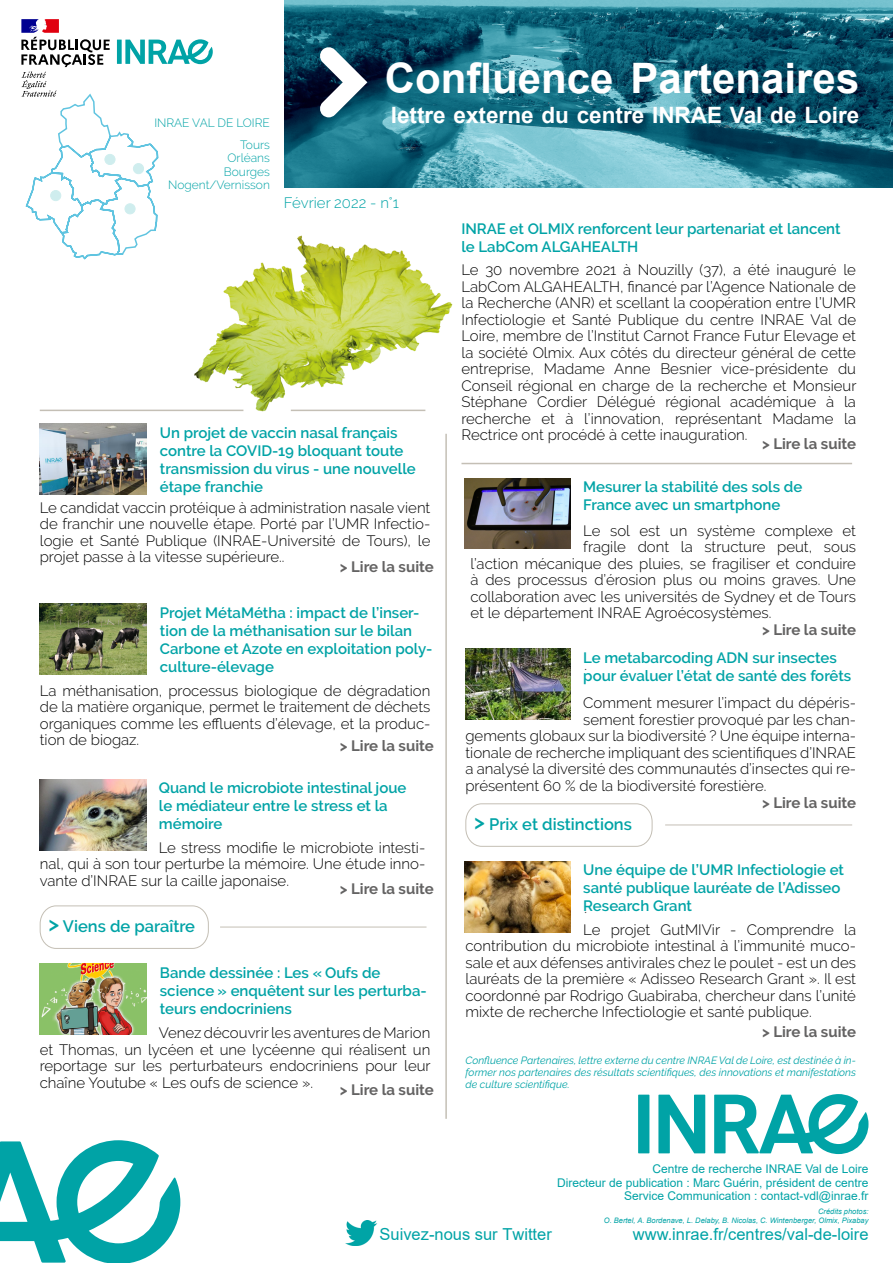
<style>
.page{position:relative;width:893px;height:1263px;background:#fff}
.page>*{position:absolute;margin:0;border:0;box-sizing:border-box;transform-origin:0 0}
.t1{font:700 42px "Arial";color:#fff}
.t2{font:700 22.5px "Arial";color:#fff}
.t3{font:16.5px "Arial";color:#00a3a6}
.t4{font:600 16.5px "Raleway";color:#00a3a6}
.t5{font:300 15px/16.5px "Raleway";color:#000;text-align:justify}
.t6{font:600 15px/18px "Raleway";color:#00a3a6}
.t7{font:700 15px "Raleway";color:#646363}
.t8{font:300 15px "Raleway";color:#00a3a6}
.t9{font:300 condensed 15px "Avenir Next LT Pro";color:#3d3d3b}
.t10{font:12px/13.5px "Arial";color:#00a3a6;text-align:right}
.t11{font:300 12px/13.5px "Raleway";color:#00a3a6;text-align:right}
.t12{font:italic 10.5px/12px "Raleway";color:#00a3a6;text-align:justify}
.t13{font:italic 7.5px/9px "Arial";color:#00a3a6;text-align:right}
.s1{font-size:21px}
</style>
<div class="page">
<img style="left:191px;top:235px;width:262px;height:177px">
<img style="left:285px;top:0;width:608px;height:187px">
<svg style="left:0;top:1140px;width:180px;height:123px"></svg>
<svg style="left:319px;top:46px;width:48px;height:71px"></svg>
<hr style="left:445px;top:434px;width:2px;height:685px;background:#c4bfb5">
<img style="left:40px;top:424px;width:106px;height:71px">
<img style="left:40px;top:603px;width:106px;height:71px">
<img style="left:465px;top:649px;width:105px;height:71px">
<img style="left:40px;top:964px;width:106px;height:71px">
<svg style="left:39px;top:905px;width:170px;height:44px"></svg>
<hr style="left:220px;top:927px;width:206px;height:1px;background:#c4bfb5">
<hr style="left:461px;top:463px;width:391px;height:1px;background:#c4bfb5">
<img style="left:464px;top:478px;width:106px;height:71px">
<img style="left:40px;top:779px;width:106px;height:71px">
<svg style="left:21px;top:19px;width:192px;height:242px"></svg>
<div style="left:638px;top:1095px;width:11px;height:58px;background:#00a3a6"></div>
<svg style="left:658px;top:1095px;width:47px;height:58px"></svg>
<svg style="left:714px;top:1094px;width:154px;height:60px"></svg>
<img style="left:464px;top:861px;width:106px;height:71px">
<svg style="left:465px;top:803px;width:188px;height:44px"></svg>
<hr style="left:665px;top:824px;width:187px;height:1px;background:#c4bfb5">
<img style="left:345px;top:1220px;width:33px;height:26px">
<hr style="left:40px;top:410px;width:203px;height:1px;background:#c4bfb5">
<hr style="left:291px;top:410px;width:134px;height:1px;background:#c4bfb5">
<h1 class="t1" style="left:385px;top:49px;width:476px">Confluence Partenaires</h1>
<p class="t11" style="left:154px;top:116px;width:117px">INRAE VAL DE LOIRE</p>
<h2 class="t2" style="left:391px;top:99px;width:470px">lettre externe du centre INRAE Val de Loire</h2>
<p class="t11" style="left:168px;top:138px;width:103px">Tours<br>Orléans<br>Bourges<br>Nogent/Vernisson</p>
<p class="t8" style="left:284px;top:194px;width:116px">Février 2022 - n°1</p>
<p class="t6" style="left:160px;top:424px;width:239px">Un projet de vaccin nasal français</p>
<p class="t9" style="left:162px;top:424px;width:5px">.</p>
<p class="t6" style="left:160px;top:442px;width:257px">contre la COVID-19 bloquant toute transmission du virus - une nouvelle étape franchie</p>
<p class="t5" style="left:40px;top:499px;width:392px">Le candidat vaccin protéique à administration nasale vient de franchir une nouvelle étape. Porté par l’UMR Infectio&shy;logie et Santé Publique (INRAE-Université de Tours), le projet passe à la vitesse supérieure..</p>
<p class="t7" style="left:340px;top:558px;width:95px">&gt; Lire la suite</p>
<p class="t6" style="left:160px;top:603px;width:274px">Projet MétaMétha : impact de l’inser&shy;tion de la méthanisation sur le bilan<br>Carbone et Azote en exploitation poly&shy;culture-élevage</p>
<p class="t5" style="left:40px;top:682px;width:392px">La méthanisation, processus biologique de dégradation de la matière organique, permet le traitement de déchets organiques comme les effluents d’élevage, et la produc&shy;tion de biogaz.</p>
<p class="t7" style="left:340px;top:737px;width:95px">&gt; Lire la suite</p>
<p class="t6" style="left:159px;top:779px;width:249px">Quand le microbiote intestinal joue le médiateur entre le stress et la mémoire</p>
<p class="t5" style="left:40px;top:839px;width:387px;text-indent:119px">Le stress modifie le microbiote intesti&shy;nal, qui à son tour perturbe la mémoire. Une étude inno&shy;vante d’INRAE sur la caille japonaise.</p>
<p class="t7" style="left:340px;top:880px;width:95px">&gt; Lire la suite</p>
<p class="t4" style="left:49px;top:917px;width:148px"><span class="s1">&gt;</span> Viens de paraître</p>
<p class="t6" style="left:160px;top:964px;width:268px">Bande dessinée : Les « Oufs de science » enquêtent sur les perturba&shy;teurs endocriniens</p>
<p class="t5" style="left:40px;top:1025px;width:392px;text-indent:119px">Venez découvrir les aventures de Marion et Thomas, un lycéen et une lycéenne qui réalisent un reportage sur les perturbateurs endocriniens pour leur chaîne Youtube « Les oufs de science ».</p>
<p class="t7" style="left:340px;top:1081px;width:95px">&gt; Lire la suite</p>
<p class="t6" style="left:461px;top:220px;width:381px">INRAE et OLMIX renforcent leur partenariat et lancent le LabCom ALGAHEALTH</p>
<p class="t5" style="left:461px;top:262px;width:396px">Le 30 novembre 2021 à Nouzilly (37), a été inauguré le LabCom ALGAHEALTH, financé par l’Agence Nationale de la Recherche (ANR) et scellant la coopération entre l’UMR Infectiologie et Santé Publique du centre INRAE Val de Loire, membre de l’Institut Carnot France Futur Elevage et la société Olmix. Aux côtés du directeur général de cette entreprise, Madame Anne Besnier vice-présidente du Conseil régional en charge de la recherche et Monsieur Stéphane Cordier Délégué régional académique à la recherche et à l’innovation, représentant Madame la Rectrice ont procédé à cette inauguration.</p>
<p class="t9" style="left:584px;top:424px;width:5px">.</p>
<p class="t7" style="left:762px;top:436px;width:95px">&gt; Lire la suite</p>
<p class="t6" style="left:583px;top:478px;width:220px">Mesurer la stabilité des sols de<br>France avec un smartphone</p>
<p class="t5" style="left:583px;top:522px;width:274px">Le sol est un système complexe et</p>
<p class="t5" style="left:583px;top:539px;width:274px">fragile dont la structure peut, sous</p>
<p class="t5" style="left:470px;top:555px;width:387px">l’action mécanique des pluies, se fragiliser et conduire</p>
<p class="t5" style="left:470px;top:572px;width:387px">à des processus d’érosion plus ou moins graves. Une</p>
<p class="t5" style="left:470px;top:588px;width:387px">collaboration avec les universités de Sydney et de Tours</p>
<p class="t5" style="left:470px;top:605px;width:302px">et le département INRAE Agroécosystèmes.</p>
<p class="t7" style="left:762px;top:621px;width:95px">&gt; Lire la suite</p>
<p class="t6" style="left:583px;top:648px;width:270px">Le metabarcoding ADN sur insectes pour évaluer l’état de santé des forêts</p>
<p class="t5" style="left:583px;top:695px;width:274px">Comment mesurer l’impact du dépéris-</p>
<p class="t5" style="left:583px;top:711px;width:274px">sement forestier provoqué par les chan-</p>
<p class="t5" style="left:465px;top:728px;width:392px">gements globaux sur la biodiversité ? Une équipe interna-</p>
<p class="t5" style="left:465px;top:744px;width:392px">tionale de recherche impliquant des scientifiques d’INRAE</p>
<p class="t5" style="left:465px;top:761px;width:392px">a analysé la diversité des communautés d’insectes qui re-</p>
<p class="t5" style="left:465px;top:777px;width:302px">présentent 60 % de la biodiversité forestière.</p>
<p class="t7" style="left:762px;top:794px;width:95px">&gt; Lire la suite</p>
<p class="t9" style="left:584px;top:656px;width:5px">.</p>
<p class="t4" style="left:474px;top:815px;width:159px"><span class="s1">&gt;</span> Prix et distinctions</p>
<p class="t6" style="left:583px;top:861px;width:262px">Une équipe de l’UMR Infectiologie et santé publique lauréate de l’Adisseo<br>Research Grant</p>
<p class="t5" style="left:465px;top:921px;width:392px;text-indent:118px">Le projet GutMIVir - Comprendre la contribution du microbiote intestinal à l’immunité muco&shy;sale et aux défenses antivirales chez le poulet - est un des lauréats de la première « Adisseo Research Grant ». Il est coordonné par Rodrigo Guabiraba, chercheur dans l’unité mixte de recherche Infectiologie et santé publique.</p>
<p class="t7" style="left:762px;top:1023px;width:95px">&gt; Lire la suite</p>
<p class="t9" style="left:584px;top:898px;width:5px">.</p>
<p class="t12" style="left:465px;top:1054px;width:392px">Confluence Partenaires, lettre externe du centre INRAE Val de Loire, est destinée à in&shy;former nos partenaires des résultats scientifiques, des innovations et manifestations de culture scientifique.</p>
<p class="t10" style="left:557px;top:1162px;width:313px">Centre de recherche INRAE Val de Loire<br>Directeur de publication : Marc Guérin, président de centre<br>Service Communication : contact-vdl@inrae.fr</p>
<p class="t13" style="left:604px;top:1207px;width:266px">Crédits photos:<br>O. Bertel, A. Bordenave, L. Delaby, B. Nicolas, C. Wintenberger, Olmix, Pixabay</p>
<p class="t3" style="left:633px;top:1223px;width:237px">www.inrae.fr/centres/val-de-loire</p>
<p class="t3" style="left:379px;top:1223px;width:174px">Suivez-nous sur Twitter</p>
</div>
